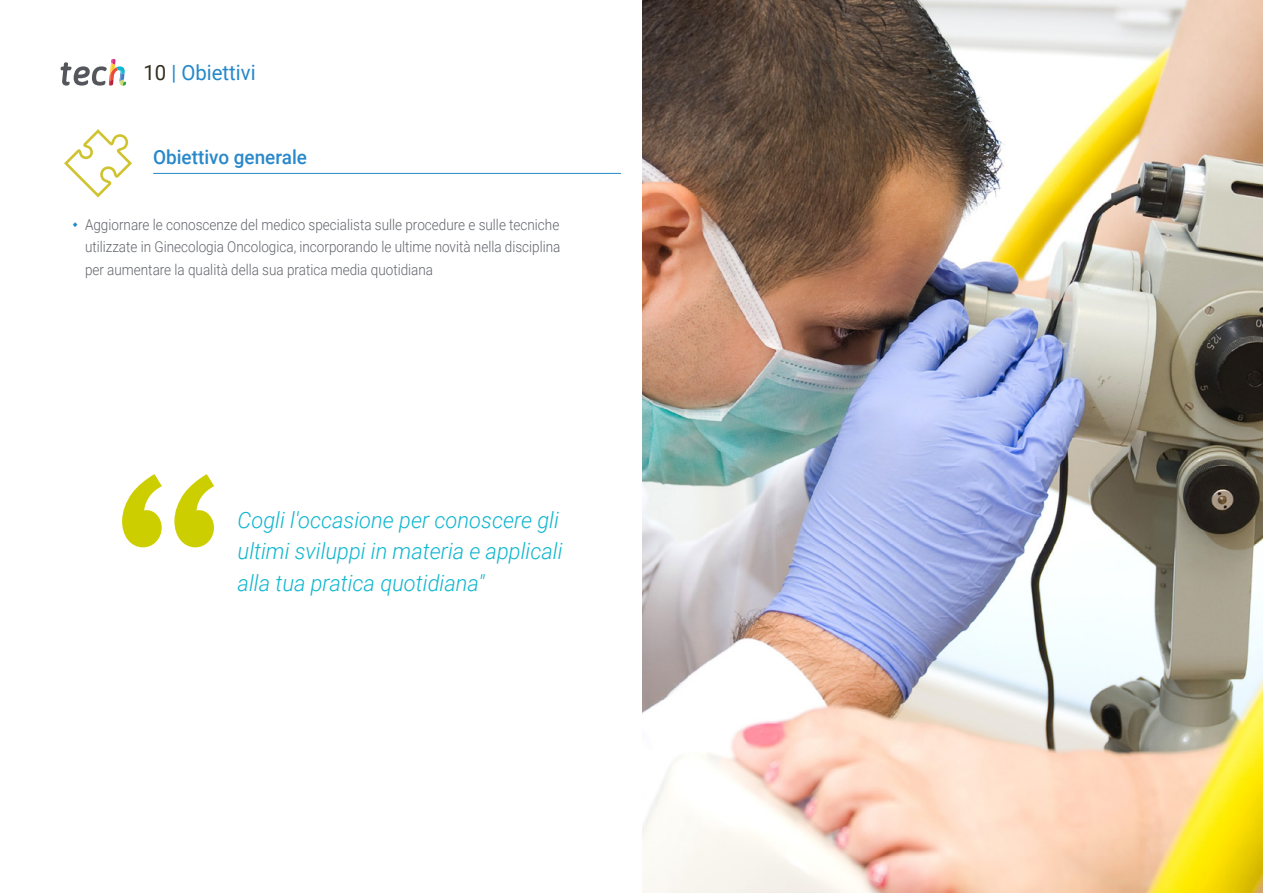
<style>
.page{position:relative;width:1263px;height:893px;background:#fff}
.page>*{position:absolute;margin:0;border:0;box-sizing:border-box;transform-origin:0 0}
.t1{font:italic 300 22.5px/31.5px "Roboto";color:#0fb6cf}
.t2{font:21px "Roboto";color:#2488c9}
.t3{font:500 19.5px "Roboto";color:#2988c9}
.t4{font:300 15px/22.5px "Roboto";color:#61646a;text-align:justify;scale:.9 1}
.s1{color:#312e20}
</style>
<div class="page">
<img style="left:642px;top:0;width:621px;height:893px">
<svg style="left:61px;top:59px;width:65px;height:27px"></svg>
<hr style="left:153px;top:173px;width:468px;height:1px;background:#2488c9">
<svg style="left:64px;top:129px;width:68px;height:68px"></svg>
<svg style="left:122px;top:474px;width:92px;height:73px"></svg>
<h2 class="t2" style="left:144px;top:57px;width:114px"><span class="s1">10</span> | Obiettivi</h2>
<h3 class="t3" style="left:153px;top:144px;width:155px">Obiettivo generale</h3>
<p class="t4" style="left:85px;top:213px;width:530px">Aggiornare le conoscenze del medico specialista sulle procedure e sulle tecniche utilizzate in Ginecologia Oncologica, incorporando le ultime novità nella disciplina per aumentare la qualità della sua pratica media quotidiana</p>
<h1 class="t1" style="left:238px;top:503px;width:326px">Cogli l'occasione per conoscere gli ultimi sviluppi in materia e applicali alla tua pratica quotidiana"</h1>
</div>
